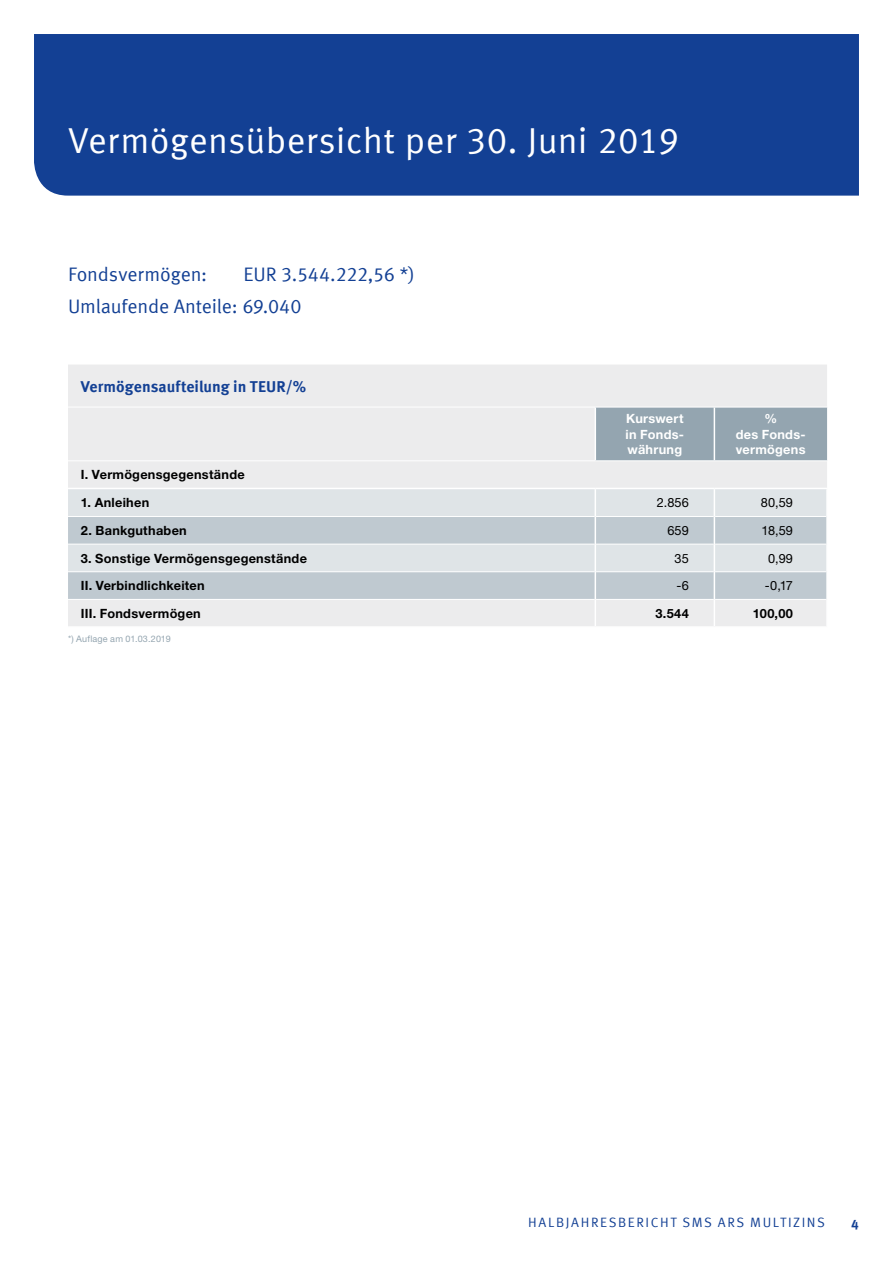
<style>
.page{position:relative;width:893px;height:1263px;background:#fff}
.page>*{position:absolute;margin:0;border:0;box-sizing:border-box;transform-origin:0 0}
.t1{font:36px "Meta Offc Pro Norm";letter-spacing:.01em;color:#fff}
.t2{font:19.5px/32px "Meta Offc Pro Norm";letter-spacing:-.01em;color:#134094}
.t3{font:700 15.75px "Meta Offc Pro";color:#134094}
.t4{font:13.5px "Meta Offc Pro Norm";letter-spacing:.115em;color:#134094}
.t5{font:700 13.5px "Meta Offc Pro";color:#134094}
.t6{font:700 12.75px "Helvetica Neue LTW1 G";letter-spacing:.02em;color:#000}
.t7{font:700 12.75px/15.9px "Helvetica Neue LTW1 G";letter-spacing:.02em;color:#fff;text-align:justify}
.t8{font:12.75px "Helvetica Neue LTW1 G";letter-spacing:.01em;color:#000}
.t9{font:9px "Helvetica Neue LTW1 G";letter-spacing:.02em;color:#94a5b0}
</style>
<div class="page">
<div style="left:34px;top:34px;width:825px;height:162px;background:#134094"></div>
<div style="left:68px;top:365px;width:759px;height:123px;background:#ececed"></div>
<div style="left:596px;top:408px;width:231px;height:52px;background:#94a5b0"></div>
<hr style="left:68px;top:407px;width:527px;height:1px;background:#fff">
<hr style="left:595px;top:407px;width:119px;height:1px;background:#fff">
<hr style="left:714px;top:407px;width:113px;height:1px;background:#fff">
<hr style="left:68px;top:460px;width:527px;height:1px;background:#fff">
<hr style="left:595px;top:460px;width:119px;height:1px;background:#fff">
<hr style="left:714px;top:460px;width:113px;height:1px;background:#fff">
<hr style="left:595px;top:407px;width:1px;height:53px;background:#fff">
<hr style="left:714px;top:407px;width:1px;height:53px;background:#fff">
<svg style="left:68px;top:489px;width:758px;height:137px;background:#d6dbe0"></svg>
<h1 class="t1" style="left:68px;top:113px;width:613px">Vermögensübersicht per 30. Juni 2019</h1>
<h2 class="t2" style="left:68px;top:257px;width:348px;text-indent:176px">EU R 3.544.222,56 *)<br>U mlaufende Anteile: 69.040</h2>
<h2 class="t2" style="left:68px;top:257px;width:141px">Fondsvermögen:</h2>
<p class="t3" style="left:81px;top:374px;width:227px">Vermögensaufteilung in TEUR/%</p>
<p class="t7" style="left:626px;top:410px;width:60px">Kurswert in Fonds&shy;währung</p>
<p class="t7" style="left:736px;top:410px;width:71px;text-align:center">%<br>des Fonds&shy;vermögens</p>
<p class="t6" style="left:81px;top:467px;width:165px">I. Vermögensgegenstände</p>
<p class="t6" style="left:81px;top:495px;width:70px">1. Anleihen</p>
<p class="t8" style="left:657px;top:495px;width:34px">2.856</p>
<p class="t8" style="left:761px;top:495px;width:34px">80,59</p>
<p class="t6" style="left:81px;top:522px;width:108px">2. Bankguthaben</p>
<p class="t8" style="left:667px;top:522px;width:23px">659</p>
<p class="t8" style="left:761px;top:522px;width:33px">18,59</p>
<p class="t6" style="left:81px;top:550px;width:228px">3. Sonstige Vermögensgegenstände</p>
<p class="t8" style="left:674px;top:550px;width:16px">35</p>
<p class="t8" style="left:768px;top:550px;width:27px">0,99</p>
<p class="t6" style="left:81px;top:578px;width:125px">II. Verbindlichkeiten</p>
<p class="t8" style="left:676px;top:578px;width:14px">-6</p>
<p class="t8" style="left:765px;top:578px;width:30px">-0,17</p>
<p class="t6" style="left:81px;top:605px;width:122px">III. Fondsvermögen</p>
<p class="t6" style="left:655px;top:605px;width:35px">3.544</p>
<p class="t6" style="left:753px;top:605px;width:42px">100,00</p>
<p class="t9" style="left:68px;top:633px;width:104px">*) Auflage am 01.03.2019</p>
<p class="t4" style="left:528px;top:1211px;width:297px">HALBJAHRESBERICHT SMS Ars multizi ns</p>
<p class="t5" style="left:851px;top:1214px;width:9px">4</p>
</div>
